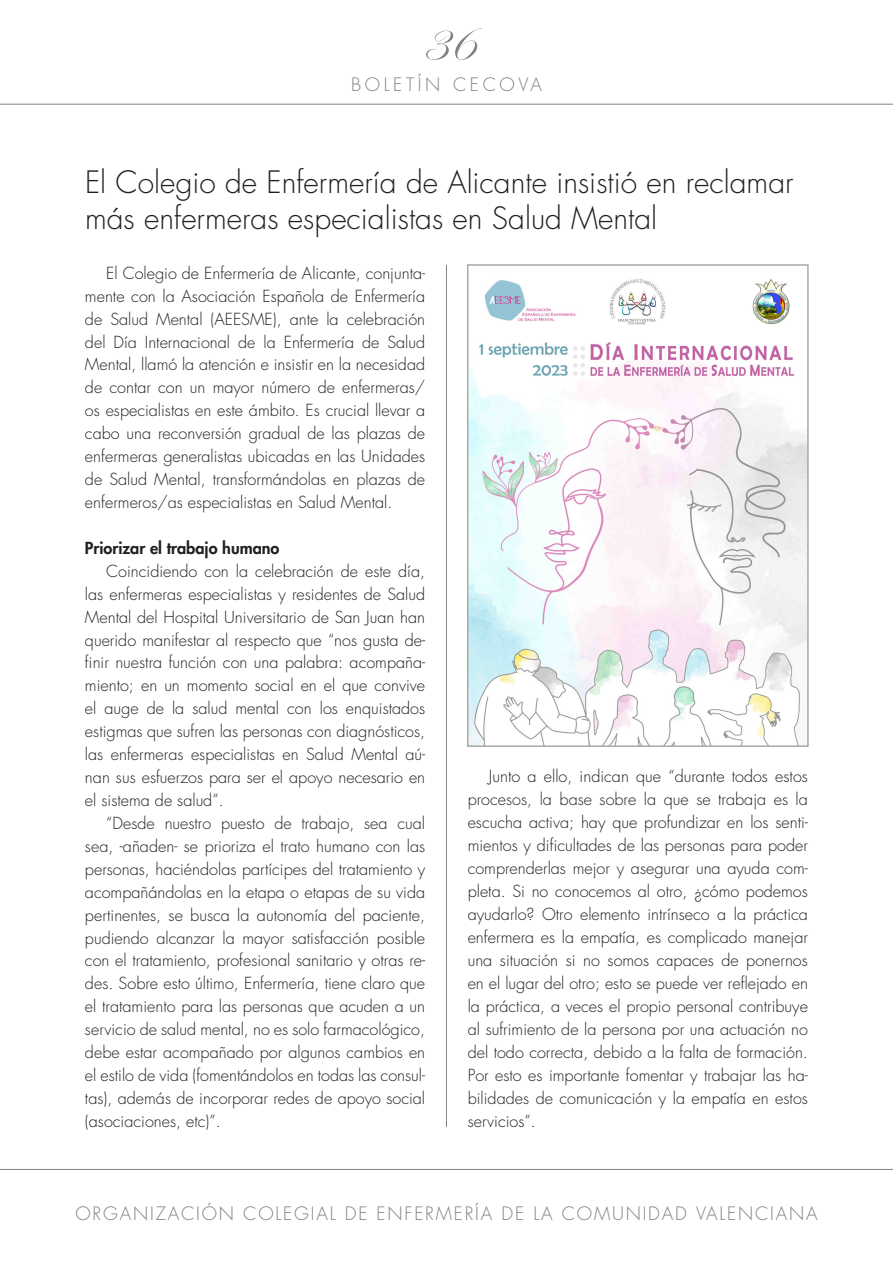
<style>
.page{position:relative;width:893px;height:1263px;background:#fff}
.page>*{position:absolute;margin:0;border:0;box-sizing:border-box;transform-origin:0 0}
.t1{font:54px "Edwardian Script ITC";color:#808285}
.t2{font:300 30px/36px "Futura";color:#231f20}
.t3{font:300 18px "Futura";letter-spacing:.1em;color:#808285}
.t4{font:300 18px "Futura";letter-spacing:.2em;color:#808285}
.t5{font:300 16.2px/23px "Futura";color:#231f20;text-align:justify}
.t6{font:800 16.2px "Futura";color:#231f20}
</style>
<div class="page">
<hr style="left:0;top:104px;width:893px;height:1px;background:#808285">
<hr style="left:0;top:1169px;width:893px;height:1px;background:#808285">
<img style="left:470px;top:279px;width:336px;height:465px">
<div style="left:467px;top:264px;width:342px;height:483px;border:2px solid #a8a9ad"></div>
<hr style="left:446px;top:265px;width:1px;height:862px;background:#808285">
<h1 class="t1" style="left:421px;top:13px;width:53px">36</h1>
<p class="t4" style="left:351px;top:73px;width:192px">BOLETÍN CECOVA</p>
<p class="t2" style="left:85px;top:165px;width:710px">El Colegio de Enfermería de Alicante insistió en reclamar más enfermeras especialistas en Salud Mental</p>
<p class="t5" style="left:85px;top:262px;width:342px;text-indent:21px">El Colegio de Enfermería de Alicante, conjunta&shy;mente con la Asociación Española de Enfermería de Salud Mental (AEESME), ante la celebración del Día Internacional de la Enfermería de Salud Mental, llamó la atención e insistir en la necesidad de contar con un mayor número de enfermeras/ os especialistas en este ámbito. Es crucial llevar a cabo una reconversión gradual de las plazas de enfermeras generalistas ubicadas en las Unidades de Salud Mental, transformándolas en plazas de enfermeros/as especialistas en Salud Mental.</p>
<p class="t6" style="left:85px;top:538px;width:196px">Priorizar el trabajo humano</p>
<p class="t5" style="left:85px;top:560px;width:342px;text-indent:21px">Coincidiendo con la celebración de este día, las enfermeras especialistas y residentes de Salud Mental del Hospital Universitario de San Juan han querido manifestar al respecto que “nos gusta de&shy;finir nuestra función con una palabra: acompaña&shy;miento; en un momento social en el que convive el auge de la salud mental con los enquistados estigmas que sufren las personas con diagnósticos, las enfermeras especialistas en Salud Mental aú&shy;nan sus esfuerzos para ser el apoyo necesario en el sistema de salud”.</p>
<p class="t5" style="left:85px;top:812px;width:342px;text-indent:21px">“Desde nuestro puesto de trabajo, sea cual sea, -añaden- se prioriza el trato humano con las personas, haciéndolas partícipes del tratamiento y acompañándolas en la etapa o etapas de su vida pertinentes, se busca la autonomía del paciente, pudiendo alcanzar la mayor satisfacción posible con el tratamiento, profesional sanitario y otras re&shy;des. Sobre esto último, Enfermería, tiene claro que el tratamiento para las personas que acuden a un servicio de salud mental, no es solo farmacológico, debe estar acompañado por algunos cambios en el estilo de vida (fomentándolos en todas las consul&shy;tas), además de incorporar redes de apoyo social (asociaciones, etc)”.</p>
<p class="t5" style="left:468px;top:765px;width:342px;text-indent:21px">Junto a ello, indican que “durante todos estos procesos, la base sobre la que se trabaja es la escucha activa; hay que profundizar en los senti&shy;mientos y dificultades de las personas para poder comprenderlas mejor y asegurar una ayuda com&shy;pleta. Si no conocemos al otro, ¿cómo podemos ayudarlo? Otro elemento intrínseco a la práctica enfermera es la empatía, es complicado manejar una situación si no somos capaces de ponernos en el lugar del otro; esto se puede ver reflejado en la práctica, a veces el propio personal contribuye al sufrimiento de la persona por una actuación no del todo correcta, debido a la falta de formación.<br>Por esto es importante fomentar y trabajar las ha&shy;bilidades de comunicación y la empatía en estos servicios”.</p>
<p class="t3" style="left:75px;top:1202px;width:744px">ORGANIZACIÓN COLEGIAL DE ENFERMERÍA DE LA COMUNIDAD VALENCIANA</p>
</div>
